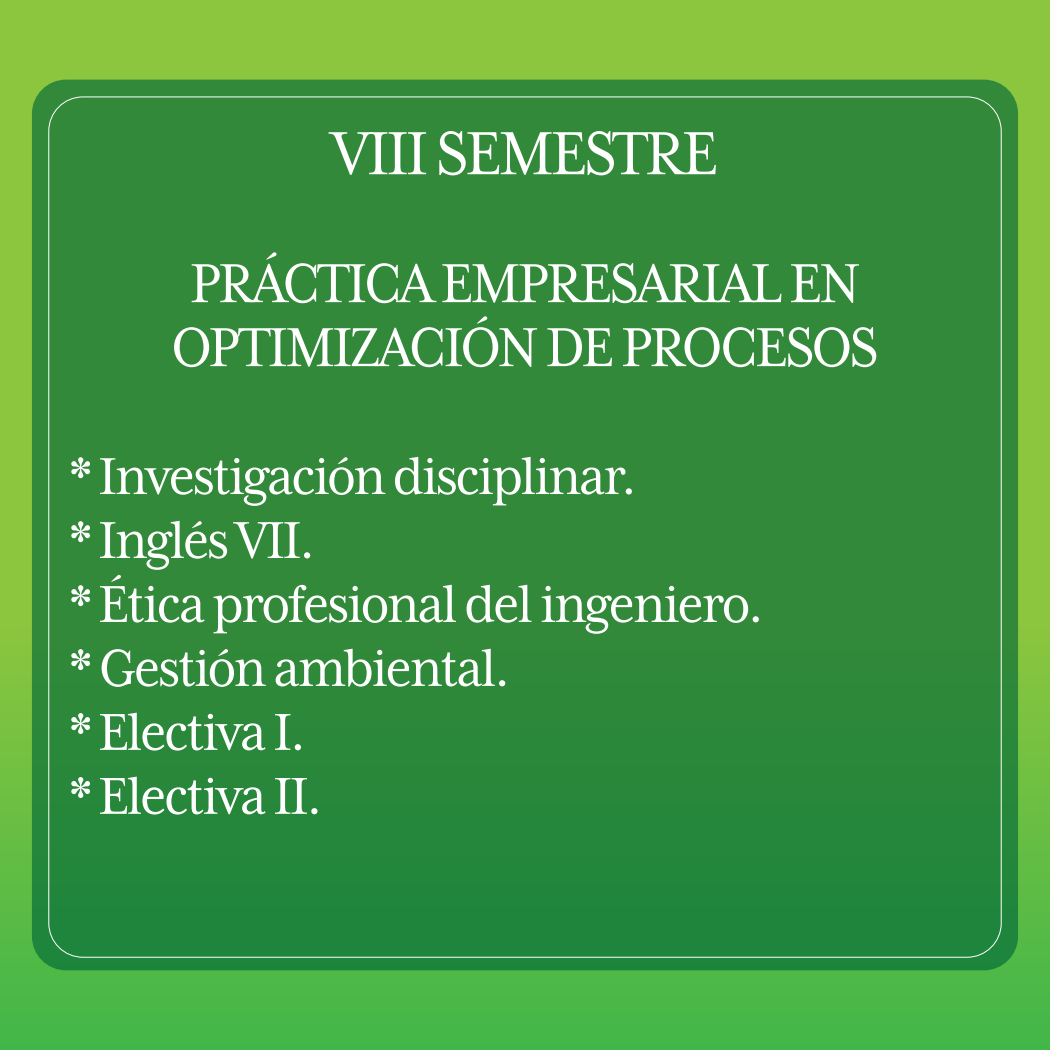
<style>
.page{position:relative;width:1050px;height:1050px;background:#8cc63f}
.page>*{position:absolute;margin:0;border:0;box-sizing:border-box;transform-origin:0 0}
.t1{font:70px "Mrs Eaves XL Serif Nar OT";letter-spacing:-.04em;color:#fff}
.t2{font:63.18px/64px "Mrs Eaves XL Serif Nar OT";letter-spacing:-.04em;color:#fff}
.t3{font:59.68px/64px "Mrs Eaves XL Serif Nar OT";letter-spacing:-.04em;color:#fff}
</style>
<div class="page">
<div style="left:0;top:629px;width:1050px;height:421px;background:linear-gradient(to bottom,#8bc53f,#41b648)"></div>
<div style="left:32px;top:80px;width:986px;height:890px;background:linear-gradient(to bottom,#388b39,#25873b);border-radius:34px"></div>
<p class="t1" style="left:332px;top:118px;width:388px">VIII SEMESTRE</p>
<p class="t2" style="left:172px;top:251px;width:708px">PRÁCTICA EMPRESARIAL EN<br>OPTIMIZACIÓN DE PROCESOS</p>
<p class="t3" style="left:70px;top:444px;width:695px">* Investigación disciplinar.<br>* Inglés VII.<br>* Ética profesional del ingeniero. * Gestión ambiental.<br>* Electiva I.<br>* Electiva II.</p>
</div>
